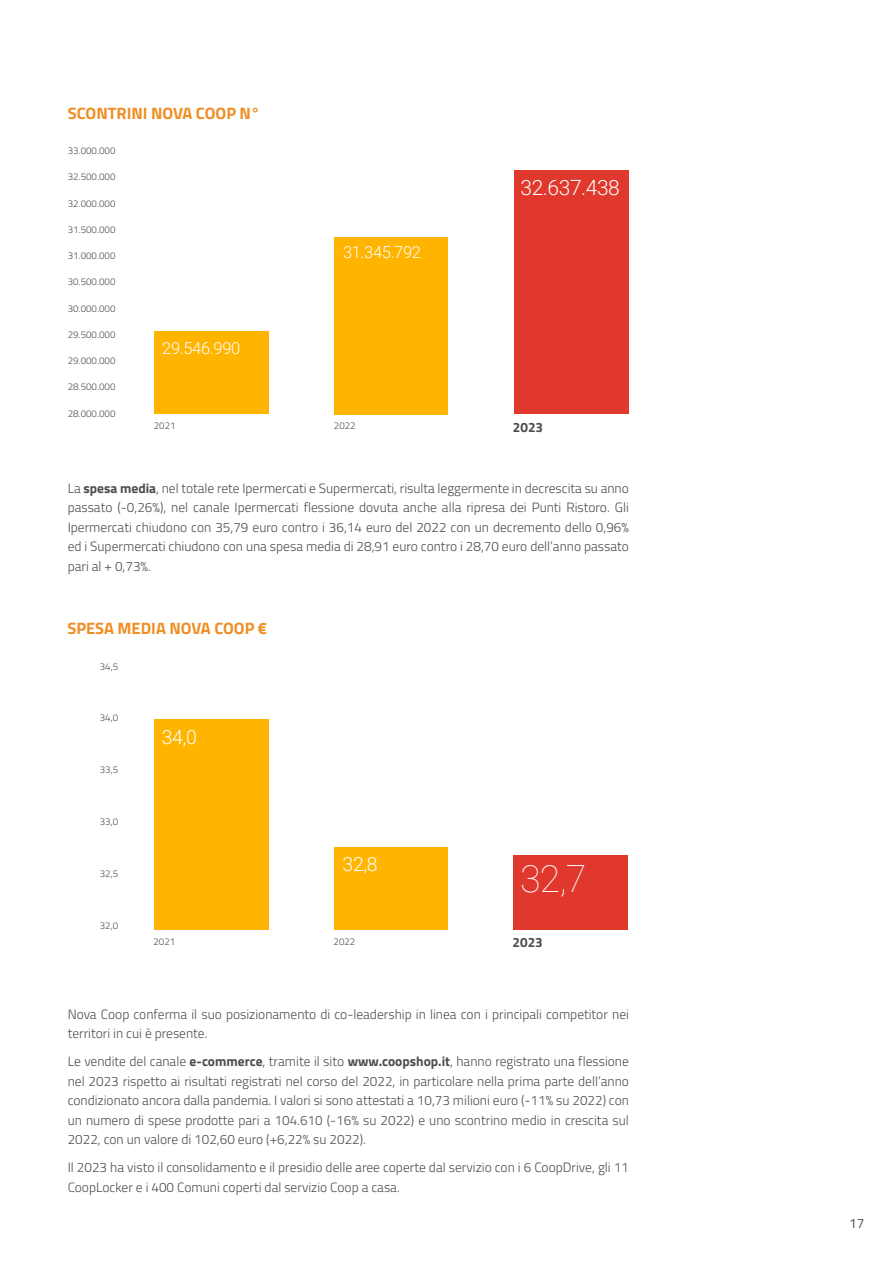
<style>
.page{position:relative;width:893px;height:1263px;background:#fff}
.page>*{position:absolute;margin:0;border:0;box-sizing:border-box;transform-origin:0 0}
.t1{font:100 37.5px "Roboto";color:#fff}
.t2{font:300 21px "Roboto";letter-spacing:-.02em;color:#fff}
.t3{font:300 19.5px "Roboto";color:#fff}
.t4{font:700 16.5px "Titillium";color:#ee8e24}
.t5{font:300 16.5px "Roboto";letter-spacing:-.02em;color:#fff}
.t6{font:300 13.5px/19.5px "Titillium";color:#4d4d4f;text-align:justify}
.t7{font:700 13.5px "Titillium";color:#4d4d4f}
.t8{font:13.5px "Titillium";color:#4d4d4f}
.t9{font:300 9.75px "Titillium";color:#4d4d4f}
.s1{font-weight:700}
</style>
<div class="page">
<div style="left:334px;top:237px;width:114px;height:177px;background:#ffb400"></div>
<div style="left:514px;top:170px;width:114px;height:244px;background:#e0382c"></div>
<div style="left:154px;top:332px;width:115px;height:82px;background:#ffb400"></div>
<div style="left:334px;top:847px;width:113px;height:83px;background:#ffb400"></div>
<div style="left:514px;top:855px;width:114px;height:74px;background:#e0382c"></div>
<div style="left:154px;top:720px;width:114px;height:210px;background:#ffb400"></div>
<p class="t4" style="left:68px;top:100px;width:194px">SCONTRINI NOVA COOP N°</p>
<p class="t9" style="left:68px;top:144px;width:49px">33.000.000</p>
<p class="t9" style="left:68px;top:170px;width:49px">32.500.000</p>
<p class="t9" style="left:68px;top:196px;width:49px">32.000.000</p>
<p class="t9" style="left:68px;top:222px;width:49px">31.500.000</p>
<p class="t9" style="left:68px;top:249px;width:49px">31.000.000</p>
<p class="t9" style="left:68px;top:275px;width:49px">30.500.000</p>
<p class="t9" style="left:68px;top:301px;width:49px">30.000.000</p>
<p class="t9" style="left:68px;top:327px;width:49px">29.500.000</p>
<p class="t9" style="left:68px;top:354px;width:49px">29.000.000</p>
<p class="t9" style="left:68px;top:380px;width:49px">28.500.000</p>
<p class="t9" style="left:68px;top:406px;width:49px">28.000.000</p>
<p class="t5" style="left:162px;top:336px;width:80px">29.546.990</p>
<p class="t9" style="left:154px;top:418px;width:23px">2021</p>
<p class="t5" style="left:343px;top:241px;width:80px">31.345.792</p>
<p class="t9" style="left:334px;top:418px;width:23px">2022</p>
<h2 class="t2" style="left:520px;top:172px;width:101px">32.637.438</h2>
<p class="t7" style="left:513px;top:417px;width:32px">2023</p>
<p class="t6" style="left:68px;top:478px;width:563px">La <span class="s1">spesa media</span>, nel totale rete Ipermercati e Supermercati, risulta leggermente in decrescita su anno passato (-0,26%), nel canale Ipermercati flessione dovuta anche alla ripresa dei Punti Ristoro. Gli Ipermercati chiudono con 35,79 euro contro i 36,14 euro del 2022 con un decremento dello 0,96% ed i Supermercati chiudono con una spesa media di 28,91 euro contro i 28,70 euro dell’anno passato pari al + 0,73%.</p>
<p class="t4" style="left:67px;top:616px;width:201px">SPESA MEDIA NOVA COOP €</p>
<p class="t9" style="left:100px;top:659px;width:20px">34,5</p>
<p class="t9" style="left:100px;top:711px;width:20px">34,0</p>
<p class="t9" style="left:100px;top:763px;width:20px">33,5</p>
<p class="t9" style="left:100px;top:814px;width:20px">33,0</p>
<p class="t9" style="left:100px;top:866px;width:20px">32,5</p>
<p class="t9" style="left:100px;top:918px;width:20px">32,0</p>
<h3 class="t3" style="left:162px;top:723px;width:36px">34,0</h3>
<p class="t9" style="left:153px;top:934px;width:23px">2021</p>
<h3 class="t3" style="left:343px;top:850px;width:36px">32,8</h3>
<p class="t9" style="left:334px;top:934px;width:23px">2022</p>
<h1 class="t1" style="left:520px;top:852px;width:68px">32,7</h1>
<p class="t7" style="left:513px;top:932px;width:32px">2023</p>
<p class="t6" style="left:68px;top:1004px;width:563px">Nova Coop conferma il suo posizionamento di co-leadership in linea con i principali competitor nei territori in cui è presente.</p>
<p class="t6" style="left:68px;top:1051px;width:563px">Le vendite del canale <span class="s1">e-commerce</span>, tramite il sito <span class="s1">www.coopshop.it</span>, hanno registrato una flessione nel 2023 rispetto ai risultati registrati nel corso del 2022, in particolare nella prima parte dell’anno condizionato ancora dalla pandemia. I valori si sono attestati a 10,73 milioni euro (-11% su 2022) con un numero di spese prodotte pari a 104.610 (-16% su 2022) e uno scontrino medio in crescita sul 2022, con un valore di 102,60 euro (+6,22% su 2022).</p>
<p class="t6" style="left:68px;top:1157px;width:563px">Il 2023 ha visto il consolidamento e il presidio delle aree coperte dal servizio con i 6 CoopDrive, gli 11<br>CoopLocker e i 400 Comuni coperti dal servizio Coop a casa.</p>
<p class="t8" style="left:849px;top:1213px;width:17px">17</p>
</div>
